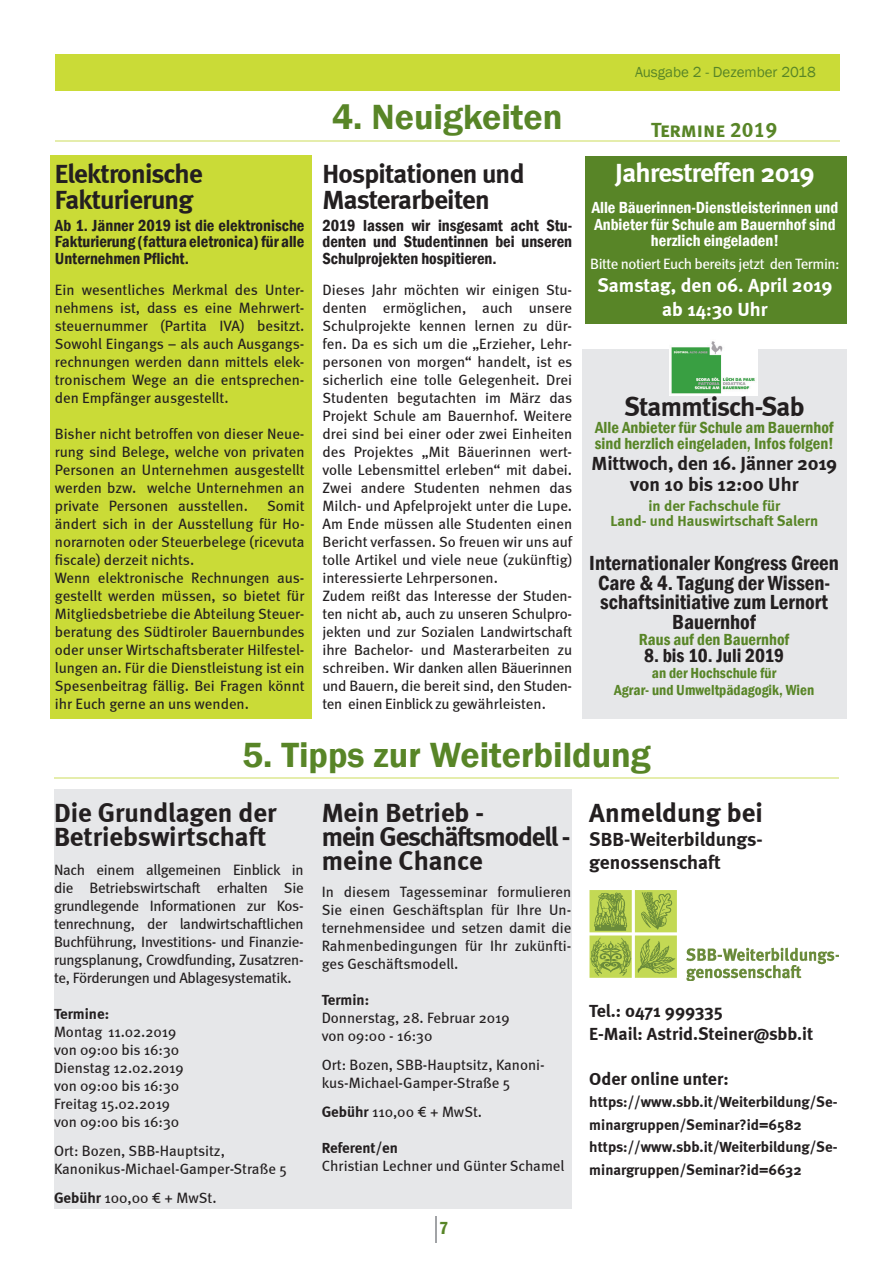
<style>
.page{position:relative;width:893px;height:1263px;background:#fff}
.page>*{position:absolute;margin:0;border:0;box-sizing:border-box;transform-origin:0 0}
.t1{font:600 36px "Franklin Gothic";color:#588527}
.t2{font:700 27px/24px "Meta";letter-spacing:-.025em;color:#231f20}
.t3{font:700 27px/24px "Meta";color:#231f20}
.t4{font:700 27px "Meta";letter-spacing:-.025em;color:#fff}
.t5{font:600 condensed 21px/19.5px "Franklin Gothic";color:#231f20;text-align:center}
.t6{font:21px "Meta Bold LF Caps";color:#588527}
.t7{font:700 19.5px/21px "Meta";letter-spacing:-.01em;color:#231f20;text-align:center}
.t8{font:19.5px/23.4px "Meta Bold LF";letter-spacing:-.005em;color:#231f20}
.t9{font:700 19.5px/23.4px "Meta";color:#fff;text-align:center}
.t10{font:600 condensed 19.5px "Franklin Gothic";color:#231f20}
.t11{font:700 18px/22.5px "Meta";color:#231f20}
.t12{font:600 condensed 18px "Franklin Gothic";color:#588527}
.t13{font:600 condensed 16.5px/16.5px "Franklin Gothic";color:#231f20;text-align:justify}
.t14{font:600 condensed 16.5px/16.5px "Franklin Gothic";color:#fff;text-align:center}
.t15{font:600 condensed 16.5px/16.5px "Franklin Gothic";color:#588527}
.t16{font:15px/18px "Meta";color:#231f20}
.t17{font:700 15px/22.5px "Meta";color:#231f20}
.t18{font:600 condensed 15px/16.5px "Franklin Gothic";color:#588527;text-align:center}
.t19{font:700 15px/15px "Meta";color:#588527;text-align:center}
.t20{font:15px "Meta";letter-spacing:-.03em;color:#fff}
.t21{font:15px "Meta Bold LF";color:#231f20}
.t22{font:15px "Franklin Gothic";color:#588527}
.s1{font-family:"Meta Bold LF"}
</style>
<div class="page">
<div style="left:585px;top:156px;width:261px;height:167px;background:#588527"></div>
<div style="left:55px;top:54px;width:784px;height:37px;background:#cadb37"></div>
<svg style="left:435px;top:1216px;width:1px;height:27px"></svg>
<div style="left:54px;top:789px;width:517px;height:420px;background:#e6e7e9"></div>
<img style="left:589px;top:890px;width:250px;height:91px">
<hr style="left:54px;top:777px;width:785px;height:1px;background:#e5edac">
<div style="left:582px;top:349px;width:265px;height:370px;background:#e6e7e9"></div>
<div style="left:50px;top:156px;width:261px;height:563px;background:#cadb37"></div>
<hr style="left:55px;top:141px;width:785px;height:1px;background:#e5edac">
<img style="left:670px;top:341px;width:87px;height:54px">
<h2 class="t2" style="left:55px;top:161px;width:149px;line-height:25.5px">Elektronische<br>Fakturierung</h2>
<p class="t13" style="left:55px;top:217px;width:251px">Ab 1. Jänner 2019 ist die elektronische Fakturierung (fattura eletronica) für alle Unternehmen Pflicht.</p>
<p class="t16" style="left:55px;top:280px;width:251px;text-align:justify">Ein wesentliches Merkmal des Unter&shy;nehmens ist, dass es eine Mehrwert&shy;steuernummer (Partita IVA) besitzt.<br>Sowohl Eingangs – als auch Ausgangs&shy;rechnungen werden dann mittels elek&shy;tronischem Wege an die entsprechen&shy;den Empfänger ausgestellt.</p>
<p class="t16" style="left:55px;top:424px;width:251px;text-align:justify">Bisher nicht betroffen von dieser Neue&shy;rung sind Belege, welche von privaten Personen an Unternehmen ausgestellt werden bzw. welche Unternehmen an private Personen ausstellen.</p>
<p class="t16" style="left:55px;top:496px;width:251px;text-indent:212px">Somit ändert sich in der Ausstellung für Ho&shy;norarnoten oder Steuerbelege (ricevuta fiscale) derzeit nichts.<br>Wenn elektronische Rechnungen aus&shy;gestellt werden müssen, so bietet für Mitgliedsbetriebe die Abteilung Steuer&shy;beratung des Südtiroler Bauernbundes oder unser Wirtschaftsberater Hilfestel&shy;lungen an. Für die Dienstleistung ist ein Spesenbeitrag fällig. Bei Fragen könnt ihr Euch gerne an uns wenden.</p>
<h1 class="t1" style="left:332px;top:94px;width:232px">4. Neuigkeiten</h1>
<h2 class="t2" style="left:322px;top:161px;width:203px;line-height:25.5px">Hospitationen und<br>Masterarbeiten</h2>
<p class="t13" style="left:322px;top:217px;width:251px">2019 lassen wir insgesamt acht Stu&shy;denten und Studentinnen bei unseren Schulprojekten hospitieren.</p>
<p class="t16" style="left:322px;top:280px;width:251px">Dieses Jahr möchten wir einigen Stu&shy;denten ermöglichen, auch unsere Schulprojekte kennen lernen zu dür&shy;fen. Da es sich um die „Erzieher, Lehr&shy;personen von morgen“ handelt, ist es sicherlich eine tolle Gelegenheit. Drei Studenten begutachten im März das Projekt Schule am Bauernhof. Weitere drei sind bei einer oder zwei Einheiten des Projektes „Mit Bäuerinnen wert&shy;volle Lebensmittel erleben“ mit dabei.<br>Zwei andere Studenten nehmen das Milch- und Apfelprojekt unter die Lupe.<br>Am Ende müssen alle Studenten einen Bericht verfassen. So freuen wir uns auf tolle Artikel und viele neue (zukünftig) interessierte Lehrpersonen.<br>Zudem reißt das Interesse der Studen&shy;ten nicht ab, auch zu unseren Schulpro&shy;jekten und zur Sozialen Landwirtschaft ihre Bachelor- und Masterarbeiten zu schreiben. Wir danken allen Bäuerinnen und Bauern, die bereit sind, den Studen&shy;ten einen Einblick zu gewährleisten.</p>
<p class="t22" style="left:635px;top:63px;width:182px">Ausgabe 2 - Dezember 2018</p>
<h3 class="t6" style="left:651px;top:117px;width:128px">Termine 2019</h3>
<h2 class="t4" style="left:615px;top:157px;width:201px">Jahrestreffen 2019</h2>
<p class="t14" style="left:592px;top:199px;width:248px">Alle Bäuerinnen-Dienstleisterinnen und<br>Anbieter für Schule am Bauernhof sind herzlich eingeladen!</p>
<p class="t20" style="left:590px;top:255px;width:251px">Bitte notiert Euch bereits jetzt den Termin:</p>
<h3 class="t9" style="left:597px;top:274px;width:236px">Samstag, den 06. April 2019 ab 14:30 Uhr</h3>
<h2 class="t2" style="left:624px;top:394px;width:182px">Stammtisch-Sab</h2>
<p class="t15" style="left:595px;top:418px;width:240px">Alle Anbieter für Schule am Bauernhof sind herzlich eingeladen, Infos folgen!</p>
<h3 class="t7" style="left:592px;top:452px;width:247px">Mittwoch, den 16. Jänner 2019 von 10 bis 12:00 Uhr</h3>
<p class="t19" style="left:611px;top:498px;width:209px">in der Fachschule für<br>Land- und Hauswirtschaft Salern</p>
<h3 class="t5" style="left:589px;top:553px;width:251px">Internationaler Kongress Green<br>Care &amp; 4. Tagung der Wissen&shy;schaftsinitiative zum Lernort<br>Bauernhof</h3>
<p class="t15" style="left:639px;top:631px;width:152px">Raus auf den Bauernhof</p>
<h3 class="t10" style="left:644px;top:642px;width:142px">8. bis 10. Juli 2019</h3>
<p class="t18" style="left:614px;top:664px;width:202px">an der Hochschule für<br>Agrar- und Umweltpädagogik, Wien</p>
<h1 class="t1" style="left:242px;top:732px;width:410px">5. Tipps zur Weiterbildung</h1>
<h2 class="t3" style="left:54px;top:801px;width:224px">Die Grundlagen der<br>Betriebswirtschaft</h2>
<p class="t16" style="left:54px;top:861px;width:251px;text-align:justify">Nach einem allgemeinen Einblick in die Betriebswirtschaft erhalten Sie grundlegende Informationen zur Kos&shy;tenrechnung, der landwirtschaftlichen Buchführung, Investitions- und Finanzie&shy;rungsplanung, Crowdfunding, Zusatzren&shy;te, Förderungen und Ablagesystematik.</p>
<p class="t21" style="left:54px;top:1005px;width:57px">Termine:</p>
<p class="t16" style="left:54px;top:1023px;width:131px">Montag 11.02.2019 von 09:00 bis 16:30<br>Dienstag 12.02.2019 von 09:00 bis 16:30<br>Freitag 15.02.2019 von 09:00 bis 16:30</p>
<p class="t16" style="left:54px;top:1141px;width:234px">Ort: Bozen, SBB-Hauptsitz,<br>Kanonikus-Michael-Gamper-Straße 5</p>
<p class="t16" style="left:54px;top:1188px;width:164px"><span class="s1">Gebühr</span> 100,00 € + MwSt.</p>
<h2 class="t3" style="left:589px;top:800px;width:175px">Anmeldung bei</h2>
<h3 class="t8" style="left:589px;top:827px;width:175px">SBB-Weiterbildungs&shy;genossenschaft</h3>
<h2 class="t2" style="left:322px;top:801px;width:250px">Mein Betrieb -<br>mein Geschäftsmodell - meine Chance</h2>
<p class="t16" style="left:322px;top:883px;width:251px;text-align:justify">In diesem Tagesseminar formulieren Sie einen Geschäftsplan für Ihre Un&shy;ternehmensidee und setzen damit die Rahmenbedingungen für Ihr zukünfti&shy;ges Geschäftsmodell.</p>
<p class="t21" style="left:322px;top:991px;width:49px">Termin:</p>
<p class="t16" style="left:322px;top:1009px;width:190px">Donnerstag, 28. Februar 2019 von 09:00 - 16:30</p>
<p class="t16" style="left:322px;top:1056px;width:225px">Ort: Bozen, SBB-Hauptsitz, Kanoni&shy;kus-Michael-Gamper-Straße 5</p>
<p class="t16" style="left:322px;top:1102px;width:162px"><span class="s1">Gebühr</span> 110,00 € + MwSt.</p>
<p class="t21" style="left:322px;top:1139px;width:78px">Referent/en</p>
<p class="t16" style="left:322px;top:1156px;width:244px">Christian Lechner und Günter Schamel</p>
<p class="t11" style="left:589px;top:1000px;width:225px">Tel.: 0471 999335<br>E-Mail: Astrid.Steiner@sbb.it</p>
<p class="t11" style="left:589px;top:1067px;width:141px">Oder online unter:</p>
<p class="t17" style="left:589px;top:1091px;width:250px">https://www.sbb.it/Weiterbildung/Se&shy;minargruppen/Seminar?id=6582 https://www.sbb.it/Weiterbildung/Se&shy;minargruppen/Seminar?id=6632</p>
<p class="t12" style="left:439px;top:1216px;width:11px">7</p>
</div>
